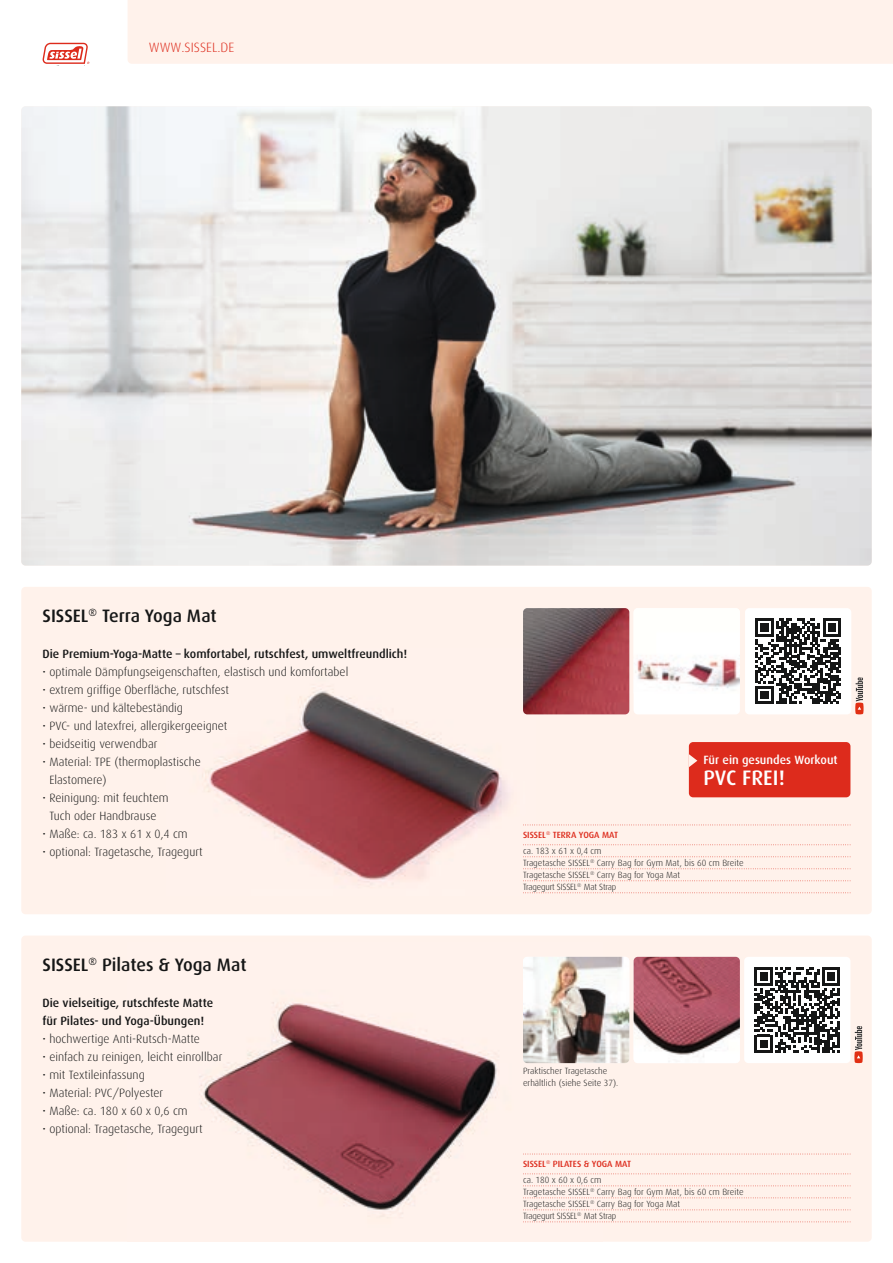
<style>
.page{position:relative;width:893px;height:1263px;background:#fff}
.page>*{position:absolute;margin:0;border:0;box-sizing:border-box;transform-origin:0 0}
.t1{font:500 21px "Dax";color:#fff}
.t2{font:500 18px "Dax";color:#151616}
.t3{font:300 13.5px "Dax";color:#dd2b1c}
.t4{font:300 12px/18px "Dax";color:#151616}
.t5{font:500 12px/18px "Dax";color:#151616}
.t6{font:500 12px "Dax";color:#fff}
.t7{font:300 9px/12px "Dax";color:#151616}
.t8{font:500 9px/16.2px "Dax";color:#dd2b1c}
.s1{font-weight:300;color:#151616}
</style>
<div class="page">
<div style="left:128px;top:0;width:765px;height:64px;background:#fff2eb"></div>
<svg style="left:43px;top:43px;width:46px;height:21px"></svg>
<div style="left:21px;top:935px;width:851px;height:307px;background:#fff2eb;border-radius:4px"></div>
<img style="left:199px;top:956px;width:404px;height:267px">
<div style="left:21px;top:587px;width:851px;height:327px;background:#fff2eb;border-radius:4px"></div>
<img style="left:205px;top:691px;width:331px;height:203px">
<img style="left:21px;top:106px;width:851px;height:460px">
<svg style="left:523px;top:824px;width:327px;height:1px"></svg>
<svg style="left:523px;top:844px;width:327px;height:1px"></svg>
<svg style="left:523px;top:856px;width:327px;height:1px"></svg>
<svg style="left:523px;top:868px;width:327px;height:1px"></svg>
<svg style="left:523px;top:880px;width:327px;height:1px"></svg>
<svg style="left:523px;top:892px;width:327px;height:1px"></svg>
<svg style="left:523px;top:1153px;width:327px;height:1px"></svg>
<svg style="left:523px;top:1173px;width:327px;height:1px"></svg>
<svg style="left:523px;top:1185px;width:327px;height:1px"></svg>
<svg style="left:523px;top:1197px;width:327px;height:1px"></svg>
<svg style="left:523px;top:1209px;width:327px;height:1px"></svg>
<svg style="left:523px;top:1221px;width:327px;height:1px"></svg>
<img style="left:523px;top:608px;width:106px;height:106px">
<div style="left:634px;top:608px;width:106px;height:106px;background:#fff;border-radius:4px"></div>
<img style="left:635px;top:655px;width:105px;height:35px">
<div style="left:745px;top:608px;width:106px;height:106px;background:#fff;border-radius:4px"></div>
<svg style="left:755px;top:618px;width:86px;height:86px"></svg>
<svg style="left:855px;top:677px;width:8px;height:37px"></svg>
<img style="left:634px;top:957px;width:106px;height:106px">
<div style="left:744px;top:957px;width:106px;height:106px;background:#fff;border-radius:4px"></div>
<svg style="left:754px;top:967px;width:86px;height:86px"></svg>
<img style="left:523px;top:957px;width:106px;height:106px">
<svg style="left:854px;top:1026px;width:9px;height:37px"></svg>
<div style="left:689px;top:742px;width:161px;height:55px;background:#dd2b1c;border-radius:4px"></div>
<svg style="left:689px;top:754px;width:8px;height:13px"></svg>
<p class="t3" style="left:149px;top:40px;width:87px">WWW.SISSEL.DE</p>
<h2 class="t2" style="left:43px;top:606px;width:176px">SISSEL<sup>®</sup> Terra Yoga Mat</h2>
<p class="t5" style="left:43px;top:645px;width:366px">Die Premium-Yoga-Matte – komfortabel, rutschfest, umweltfreundlich!</p>
<p class="t4" style="left:43px;top:663px;width:307px">• optimale Dämpfungseigenschaften, elastisch und komfortabel</p>
<p class="t4" style="left:43px;top:681px;width:188px">• extrem griffige Oberfläche, rutschfest</p>
<p class="t4" style="left:43px;top:699px;width:142px">• wärme- und kältebeständig</p>
<p class="t4" style="left:43px;top:717px;width:187px">• PVC- und latexfrei, allergikergeeignet</p>
<p class="t4" style="left:43px;top:735px;width:116px">• beidseitig verwendbar</p>
<p class="t4" style="left:49px;top:753px;width:153px;text-indent:-7px">• Material: TPE (thermoplastische<br>Elastomere)</p>
<p class="t4" style="left:43px;top:789px;width:128px;text-align:center">• Reinigung: mit feuchtem<br>Tuch oder Handbrause</p>
<p class="t4" style="left:43px;top:825px;width:147px">• Maße: ca. 183 x 61 x 0,4 cm</p>
<p class="t4" style="left:43px;top:843px;width:162px">• optional: Tragetasche, Tragegurt</p>
<h2 class="t2" style="left:43px;top:954px;width:206px">SISSEL<sup>®</sup> Pilates &amp; Yoga Mat</h2>
<p class="t5" style="left:43px;top:994px;width:172px">Die vielseitige, rutschfeste Matte für Pilates- und Yoga-Übungen!</p>
<p class="t4" style="left:43px;top:1030px;width:159px">• hochwertige Anti-Rutsch-Matte</p>
<p class="t4" style="left:43px;top:1048px;width:181px">• einfach zu reinigen, leicht einrollbar</p>
<p class="t4" style="left:43px;top:1066px;width:104px">• mit Textileinfassung</p>
<p class="t4" style="left:43px;top:1084px;width:122px">• Material: PVC/Polyester</p>
<p class="t4" style="left:43px;top:1102px;width:147px">• Maße: ca. 180 x 60 x 0,6 cm</p>
<p class="t4" style="left:43px;top:1120px;width:162px">• optional: Tragetasche, Tragegurt</p>
<p class="t6" style="left:703px;top:753px;width:136px">Für ein gesundes Workout</p>
<h1 class="t1" style="left:703px;top:766px;width:83px">PVC FREI!</h1>
<p class="t8" style="left:523px;top:827px;width:97px">SISSEL<sup>®</sup> TERRA YOGA MAT <span class="s1">ca. 183 x 61 x 0,4 cm</span></p>
<p class="t7" style="left:523px;top:857px;width:222px">Tragetasche SISSEL<sup>®</sup> Carry Bag for Gym Mat, bis 60 cm Breite<br>Tragetasche SISSEL<sup>®</sup> Carry Bag for Yoga Mat<br>Tragegurt SISSEL<sup>®</sup> Mat Strap</p>
<p class="t7" style="left:523px;top:1065px;width:97px">Praktischer Tragetasche erhältlich (siehe Seite 37).</p>
<p class="t8" style="left:523px;top:1156px;width:110px">SISSEL<sup>®</sup> PILATES &amp; YOGA MAT <span class="s1">ca. 180 x 60 x 0,6 cm</span></p>
<p class="t7" style="left:523px;top:1186px;width:222px">Tragetasche SISSEL<sup>®</sup> Carry Bag for Gym Mat, bis 60 cm Breite<br>Tragetasche SISSEL<sup>®</sup> Carry Bag for Yoga Mat<br>Tragegurt SISSEL<sup>®</sup> Mat Strap</p>
</div>
